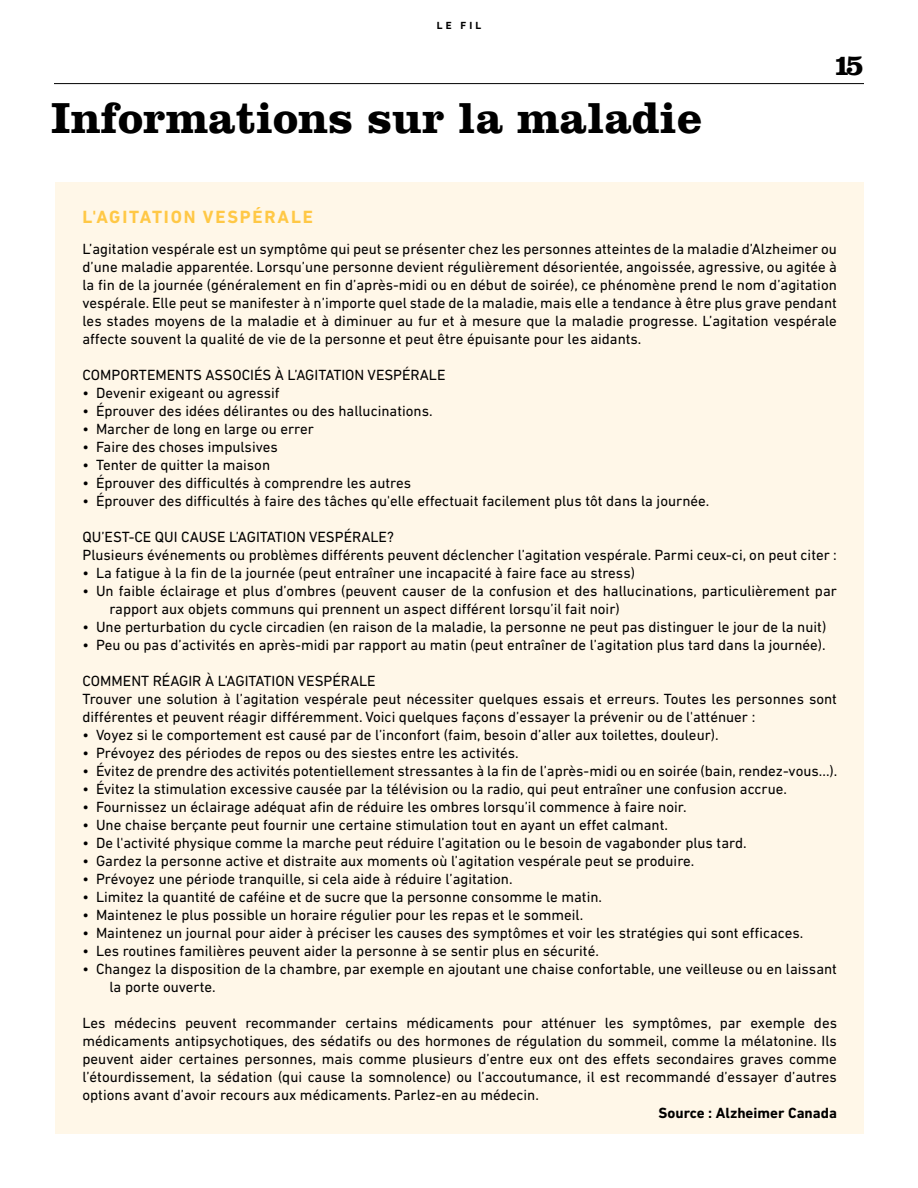
<style>
.page{position:relative;width:918px;height:1188px;background:#fff}
.page>*{position:absolute;margin:0;border:0;box-sizing:border-box;transform-origin:0 0}
.t1{font:700 45px "Clarendon LT Std";color:#000}
.t2{font:700 30px "Clarendon LT Std";color:#000}
.t3{font:700 18px "DIN Next LT Pro";letter-spacing:.1em;color:#ffc846}
.t4{font:15px/18px "DIN Next LT Pro";color:#000}
.t5{font:700 15px "DIN Next LT Pro";color:#000}
.t6{font:700 10.5px "DIN Next LT Pro";color:#000}
</style>
<div class="page">
<hr style="left:54px;top:83px;width:810px;height:1px;background:#000">
<div style="left:56px;top:182px;width:808px;height:952px;background:#fff7e8"></div>
<p class="t6" style="left:437px;top:19px;width:46px">LE FIL</p>
<h1 class="t1" style="left:51px;top:91px;width:653px">Informations sur la maladie</h1>
<h2 class="t2" style="left:833px;top:46px;width:33px">15</h2>
<p class="t3" style="left:82px;top:206px;width:232px">L'AGITATION VESPÉRALE</p>
<p class="t4" style="left:82px;top:240px;width:756px;text-align:justify">L’agitation vespérale est un symptôme qui peut se présenter chez les personnes atteintes de la maladie d’Alzheimer ou d’une maladie apparentée. Lorsqu’une personne devient régulièrement désorientée, angoissée, agressive, ou agitée à la fin de la journée (généralement en fin d’après-midi ou en début de soirée), ce phénomène prend le nom d’agitation vespérale. Elle peut se manifester à n’importe quel stade de la maladie, mais elle a tendance à être plus grave pendant les stades moyens de la maladie et à diminuer au fur et à mesure que la maladie progresse. L’agitation vespérale affecte souvent la qualité de vie de la personne et peut être épuisante pour les aidants.</p>
<p class="t4" style="left:82px;top:366px;width:365px">COMPORTEMENTS ASSOCIÉS À L’AGITATION VESPÉRALE</p>
<p class="t4" style="left:82px;top:384px;width:199px">• Devenir exigeant ou agressif</p>
<p class="t4" style="left:82px;top:402px;width:352px">• Éprouver des idées délirantes ou des hallucinations.</p>
<p class="t4" style="left:82px;top:420px;width:233px">• Marcher de long en large ou errer</p>
<p class="t4" style="left:82px;top:438px;width:197px">• Faire des choses impulsives</p>
<p class="t4" style="left:82px;top:456px;width:189px">• Tenter de quitter la maison</p>
<p class="t4" style="left:82px;top:474px;width:330px">• Éprouver des difficultés à comprendre les autres</p>
<p class="t4" style="left:82px;top:492px;width:628px">• Éprouver des difficultés à faire des tâches qu'elle effectuait facilement plus tôt dans la journée.</p>
<p class="t4" style="left:82px;top:528px;width:756px">QU’EST-CE QUI CAUSE L’AGITATION VESPÉRALE?<br>Plusieurs événements ou problèmes différents peuvent déclencher l’agitation vespérale. Parmi ceux-ci, on peut citer :</p>
<p class="t4" style="left:82px;top:564px;width:554px">• La fatigue à la fin de la journée (peut entraîner une incapacité à faire face au stress)</p>
<p class="t4" style="left:110px;top:582px;width:729px;text-indent:-27px">• Un faible éclairage et plus d’ombres (peuvent causer de la confusion et des hallucinations, particulièrement par rapport aux objets communs qui prennent un aspect différent lorsqu’il fait noir)</p>
<p class="t4" style="left:82px;top:618px;width:745px">• Une perturbation du cycle circadien (en raison de la maladie, la personne ne peut pas distinguer le jour de la nuit)</p>
<p class="t4" style="left:82px;top:636px;width:745px">• Peu ou pas d’activités en après-midi par rapport au matin (peut entraîner de l’agitation plus tard dans la journée).</p>
<p class="t4" style="left:82px;top:672px;width:756px">COMMENT RÉAGIR À L’AGITATION VESPÉRALE<br>Trouver une solution à l’agitation vespérale peut nécessiter quelques essais et erreurs. Toutes les personnes sont différentes et peuvent réagir différemment. Voici quelques façons d’essayer la prévenir ou de l'atténuer :</p>
<p class="t4" style="left:82px;top:726px;width:638px">• Voyez si le comportement est causé par de l’inconfort (faim, besoin d’aller aux toilettes, douleur).</p>
<p class="t4" style="left:82px;top:744px;width:438px">• Prévoyez des périodes de repos ou des siestes entre les activités.</p>
<p class="t4" style="left:82px;top:762px;width:756px">• Évitez de prendre des activités potentiellement stressantes à la fin de l’après-midi ou en soirée (bain, rendez-vous...).</p>
<p class="t4" style="left:82px;top:780px;width:706px">• Évitez la stimulation excessive causée par la télévision ou la radio, qui peut entraîner une confusion accrue.</p>
<p class="t4" style="left:82px;top:798px;width:606px">• Fournissez un éclairage adéquat afin de réduire les ombres lorsqu’il commence à faire noir.</p>
<p class="t4" style="left:82px;top:816px;width:587px">• Une chaise berçante peut fournir une certaine stimulation tout en ayant un effet calmant.</p>
<p class="t4" style="left:82px;top:834px;width:666px">• De l'activité physique comme la marche peut réduire l’agitation ou le besoin de vagabonder plus tard.</p>
<p class="t4" style="left:82px;top:852px;width:613px">• Gardez la personne active et distraite aux moments où l’agitation vespérale peut se produire.</p>
<p class="t4" style="left:82px;top:870px;width:432px">• Prévoyez une période tranquille, si cela aide à réduire l’agitation.</p>
<p class="t4" style="left:82px;top:888px;width:521px">• Limitez la quantité de caféine et de sucre que la personne consomme le matin.</p>
<p class="t4" style="left:82px;top:906px;width:502px">• Maintenez le plus possible un horaire régulier pour les repas et le sommeil.</p>
<p class="t4" style="left:82px;top:924px;width:722px">• Maintenez un journal pour aider à préciser les causes des symptômes et voir les stratégies qui sont efficaces.</p>
<p class="t4" style="left:82px;top:942px;width:518px">• Les routines familières peuvent aider la personne à se sentir plus en sécurité.</p>
<p class="t4" style="left:110px;top:960px;width:729px;text-indent:-27px">• Changez la disposition de la chambre, par exemple en ajoutant une chaise confortable, une veilleuse ou en laissant la porte ouverte.</p>
<p class="t4" style="left:82px;top:1014px;width:756px;text-align:justify">Les médecins peuvent recommander certains médicaments pour atténuer les symptômes, par exemple des médicaments antipsychotiques, des sédatifs ou des hormones de régulation du sommeil, comme la mélatonine. Ils peuvent aider certaines personnes, mais comme plusieurs d’entre eux ont des effets secondaires graves comme l’étourdissement, la sédation (qui cause la somnolence) ou l’accoutumance, il est recommandé d’essayer d’autres options avant d’avoir recours aux médicaments. Parlez-en au médecin.</p>
<p class="t5" style="left:659px;top:1104px;width:180px">Source : Alzheimer Canada</p>
</div>
